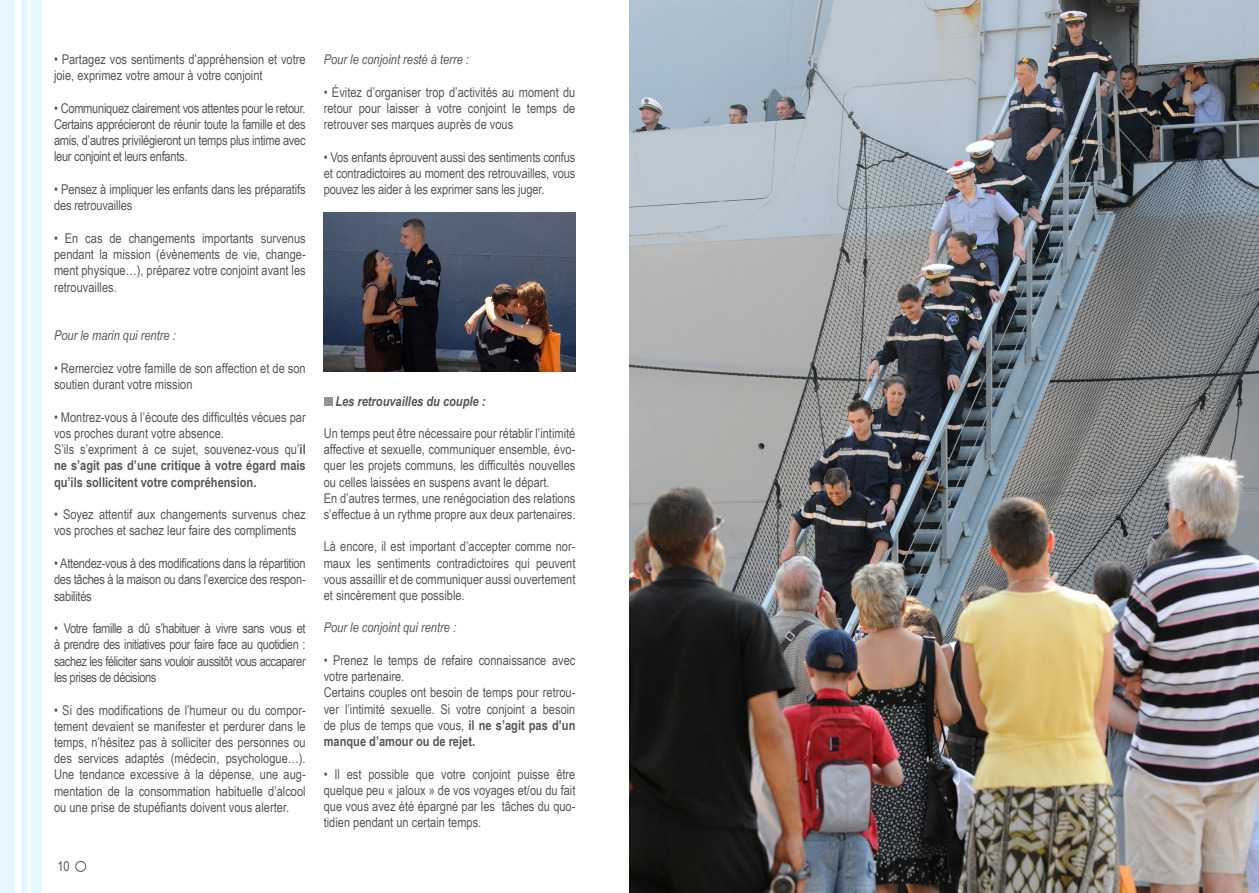
<style>
.page{position:relative;width:1259px;height:893px;background:#fff}
.page>*{position:absolute;margin:0;border:0;box-sizing:border-box;transform-origin:0 0}
.t1{font:13.5px/16.2px "Arial Narrow";color:#57585a;text-align:justify}
.t2{font:700 13.5px/16.2px "Arial Narrow";color:#57585a;text-align:justify}
.t3{font:italic 13.5px "Arial Narrow";color:#57585a}
.t4{font:italic 700 13.5px "Arial Narrow";color:#57585a}
.s1{font-weight:400}
.s2{font-weight:700}
</style>
<div class="page">
<div style="left:0;top:0;width:14px;height:893px;background:#e6f7fd"></div>
<div style="left:22px;top:0;width:6px;height:893px;background:#e6f7fd"></div>
<div style="left:31px;top:0;width:10px;height:893px;background:#e6f7fd"></div>
<div style="left:75px;top:861px;width:11px;height:11px;border:1px solid #57585a;border-radius:50%"></div>
<div style="left:324px;top:397px;width:8px;height:9px;background:#919396"></div>
<img style="left:629px;top:0;width:630px;height:893px">
<img style="left:324px;top:213px;width:251px;height:158px">
<p class="t1" style="left:54px;top:50px;width:253px">• Partagez vos sentiments d’appréhension et votre joie, exprimez votre amour à votre conjoint</p>
<p class="t1" style="left:54px;top:99px;width:253px">• Communiquez clairement vos attentes pour le retour.<br>Certains apprécieront de réunir toute la famille et des amis, d’autres privilégieront un temps plus intime avec leur conjoint et leurs enfants.</p>
<p class="t1" style="left:54px;top:181px;width:253px">• Pensez à impliquer les enfants dans les préparatifs des retrouvailles</p>
<p class="t1" style="left:54px;top:230px;width:253px">• En cas de changements importants survenus pendant la mission (évènements de vie, change&shy;ment physique…), préparez votre conjoint avant les retrouvailles.</p>
<p class="t3" style="left:54px;top:326px;width:123px">Pour le marin qui rentre :</p>
<p class="t1" style="left:54px;top:359px;width:253px">• Remerciez votre famille de son affection et de son soutien durant votre mission</p>
<p class="t1" style="left:54px;top:408px;width:253px">• Montrez-vous à l’écoute des difficultés vécues par vos proches durant votre absence.</p>
<p class="t2" style="left:54px;top:441px;width:253px"><span class="s1">S’ils s’expriment à ce sujet, souvenez-vous qu’</span>il ne s’agit pas d’une critique à votre égard mais qu’ils sollicitent votre compréhension.</p>
<p class="t1" style="left:54px;top:506px;width:253px">• Soyez attentif aux changements survenus chez vos proches et sachez leur faire des compliments</p>
<p class="t1" style="left:54px;top:555px;width:253px">• Attendez-vous à des modifications dans la répartition des tâches à la maison ou dans l’exercice des respon&shy;sabilités</p>
<p class="t1" style="left:54px;top:620px;width:253px">• Votre famille a dû s’habituer à vivre sans vous et à prendre des initiatives pour faire face au quotidien : sachez les féliciter sans vouloir aussitôt vous accaparer les prises de décisions</p>
<p class="t1" style="left:54px;top:701px;width:253px">• Si des modifications de l’humeur ou du compor&shy;tement devaient se manifester et perdurer dans le temps, n’hésitez pas à solliciter des personnes ou des services adaptés (médecin, psychologue…).<br>Une tendance excessive à la dépense, une aug&shy;mentation de la consommation habituelle d’alcool ou une prise de stupéfiants doivent vous alerter.</p>
<p class="t1" style="left:57px;top:858px;width:14px">10</p>
<p class="t3" style="left:324px;top:50px;width:147px">Pour le conjoint resté à terre :</p>
<p class="t1" style="left:324px;top:83px;width:253px">• Évitez d’organiser trop d’activités au moment du retour pour laisser à votre conjoint le temps de retrouver ses marques auprès de vous</p>
<p class="t1" style="left:324px;top:149px;width:253px">• Vos enfants éprouvent aussi des sentiments confus et contradictoires au moment des retrouvailles, vous pouvez les aider à les exprimer sans les juger.</p>
<p class="t4" style="left:335px;top:391px;width:152px">Les retrouvailles du couple :</p>
<p class="t1" style="left:324px;top:425px;width:253px">Un temps peut être nécessaire pour rétablir l’intimité affective et sexuelle, communiquer ensemble, évo&shy;quer les projets communs, les difficultés nouvelles ou celles laissées en suspens avant le départ.</p>
<p class="t1" style="left:324px;top:489px;width:253px">En d’autres termes, une renégociation des relations s’effectue à un rythme propre aux deux partenaires.</p>
<p class="t1" style="left:324px;top:538px;width:253px">Là encore, il est important d’accepter comme nor&shy;maux les sentiments contradictoires qui peuvent vous assaillir et de communiquer aussi ouvertement et sincèrement que possible.</p>
<p class="t3" style="left:324px;top:618px;width:134px">Pour le conjoint qui rentre :</p>
<p class="t1" style="left:324px;top:652px;width:253px">• Prenez le temps de refaire connaissance avec votre partenaire.</p>
<p class="t1" style="left:324px;top:684px;width:253px">Certains couples ont besoin de temps pour retrou&shy;ver l’intimité sexuelle. Si votre conjoint a besoin de plus de temps que vous, <span class="s2">il ne s’agit pas d’un manque d’amour ou de rejet.</span></p>
<p class="t1" style="left:324px;top:765px;width:253px">• Il est possible que votre conjoint puisse être quelque peu « jaloux » de vos voyages et/ou du fait que vous avez été épargné par les tâches du quo&shy;tidien pendant un certain temps.</p>
</div>
